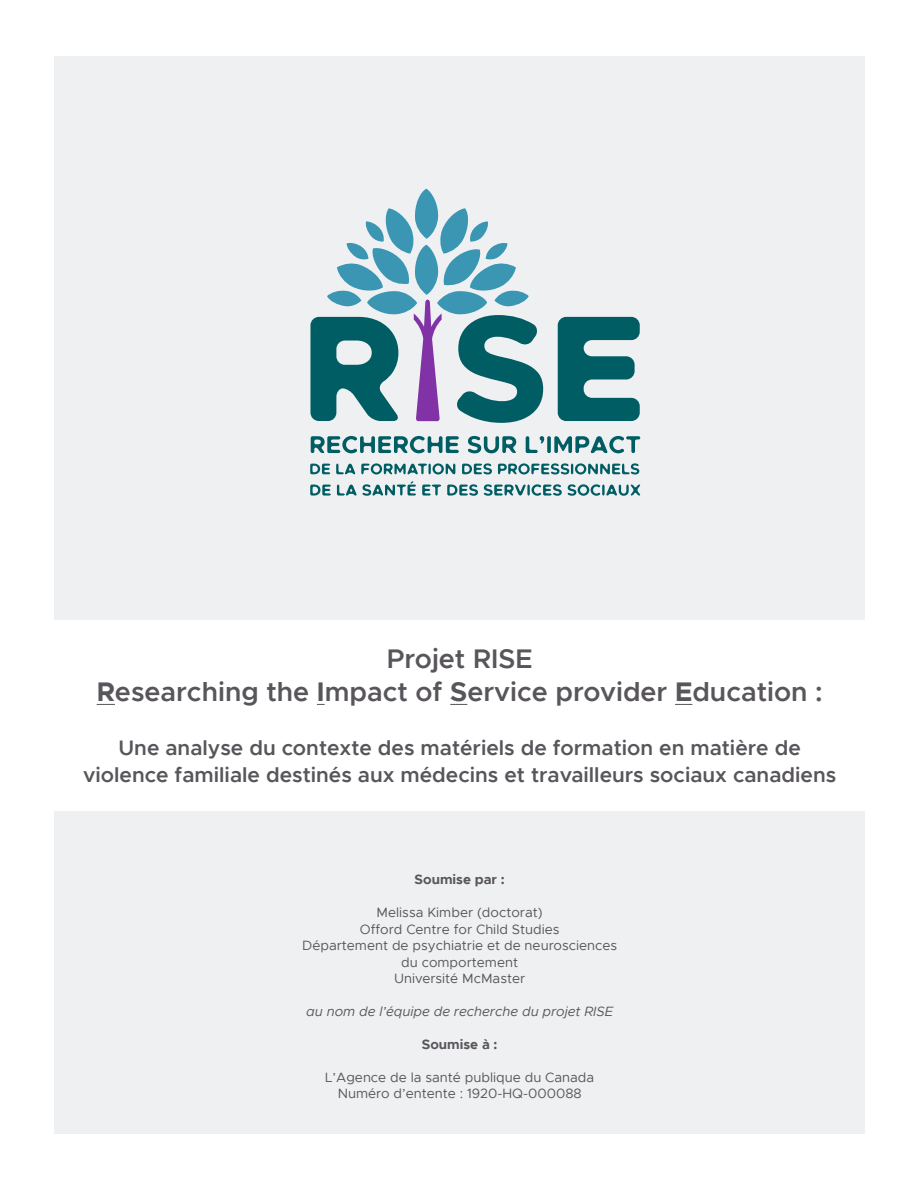
<style>
.page{position:relative;width:918px;height:1188px;background:#fff}
.page>*{position:absolute;margin:0;border:0;box-sizing:border-box;transform-origin:0 0}
.t1{font:600 27px/33px "Metropolis";color:#58555b;text-align:center}
.t2{font:600 21px/27px "Metropolis";color:#58555b;text-align:center}
.t3{font:13.5px/16.5px "Metropolis";color:#58555b;text-align:center}
.t4{font:italic 13.5px "Metropolis";color:#58555b}
.t5{font:700 13.5px "Metropolis";color:#58555b}
.s1{font-weight:700}
</style>
<div class="page">
<svg style="left:558px;top:317px;width:82px;height:104px"></svg>
<svg style="left:310px;top:189px;width:233px;height:234px"></svg>
<svg style="left:311px;top:436px;width:148px;height:17px"></svg>
<svg style="left:468px;top:436px;width:48px;height:17px"></svg>
<svg style="left:526px;top:436px;width:18px;height:17px"></svg>
<svg style="left:547px;top:436px;width:4px;height:17px"></svg>
<svg style="left:554px;top:436px;width:86px;height:17px"></svg>
<svg style="left:310px;top:464px;width:20px;height:10px"></svg>
<svg style="left:336px;top:464px;width:19px;height:10px"></svg>
<svg style="left:361px;top:463px;width:94px;height:11px"></svg>
<svg style="left:462px;top:463px;width:30px;height:11px"></svg>
<svg style="left:498px;top:463px;width:141px;height:11px"></svg>
<svg style="left:310px;top:485px;width:21px;height:11px"></svg>
<svg style="left:337px;top:481px;width:79px;height:15px"></svg>
<svg style="left:422px;top:485px;width:19px;height:11px"></svg>
<svg style="left:447px;top:484px;width:31px;height:12px"></svg>
<svg style="left:484px;top:484px;width:78px;height:12px"></svg>
<svg style="left:568px;top:484px;width:72px;height:12px"></svg>
<svg style="left:97px;top:704px;width:18px;height:1px"></svg>
<svg style="left:450px;top:704px;width:17px;height:1px"></svg>
<svg style="left:675px;top:704px;width:17px;height:1px"></svg>
<h1 class="t1" style="left:97px;top:642px;width:728px">Projet RISE<br><span class="s1">R</span>esearching the <span class="s1">I</span>mpact of <span class="s1">S</span>ervice provider <span class="s1">E</span>ducation :</h1>
<h2 class="t2" style="left:83px;top:734px;width:755px">Une analyse du contexte des matériels de formation en matière de violence familiale destinés aux médecins et travailleurs sociaux canadiens</h2>
<p class="t5" style="left:415px;top:871px;width:92px">Soumise par :</p>
<p class="t3" style="left:302px;top:904px;width:317px">Melissa Kimber (doctorat)<br>Offord Centre for Child Studies<br>Département de psychiatrie et de neurosciences du comportement<br>Université McMaster</p>
<p class="t4" style="left:306px;top:1003px;width:308px">au nom de l’équipe de recherche du projet RISE</p>
<p class="t5" style="left:422px;top:1036px;width:77px">Soumise à :</p>
<p class="t3" style="left:325px;top:1069px;width:271px">L’Agence de la santé publique du Canada<br>Numéro d’entente : 1920-HQ-000088</p>
</div>
